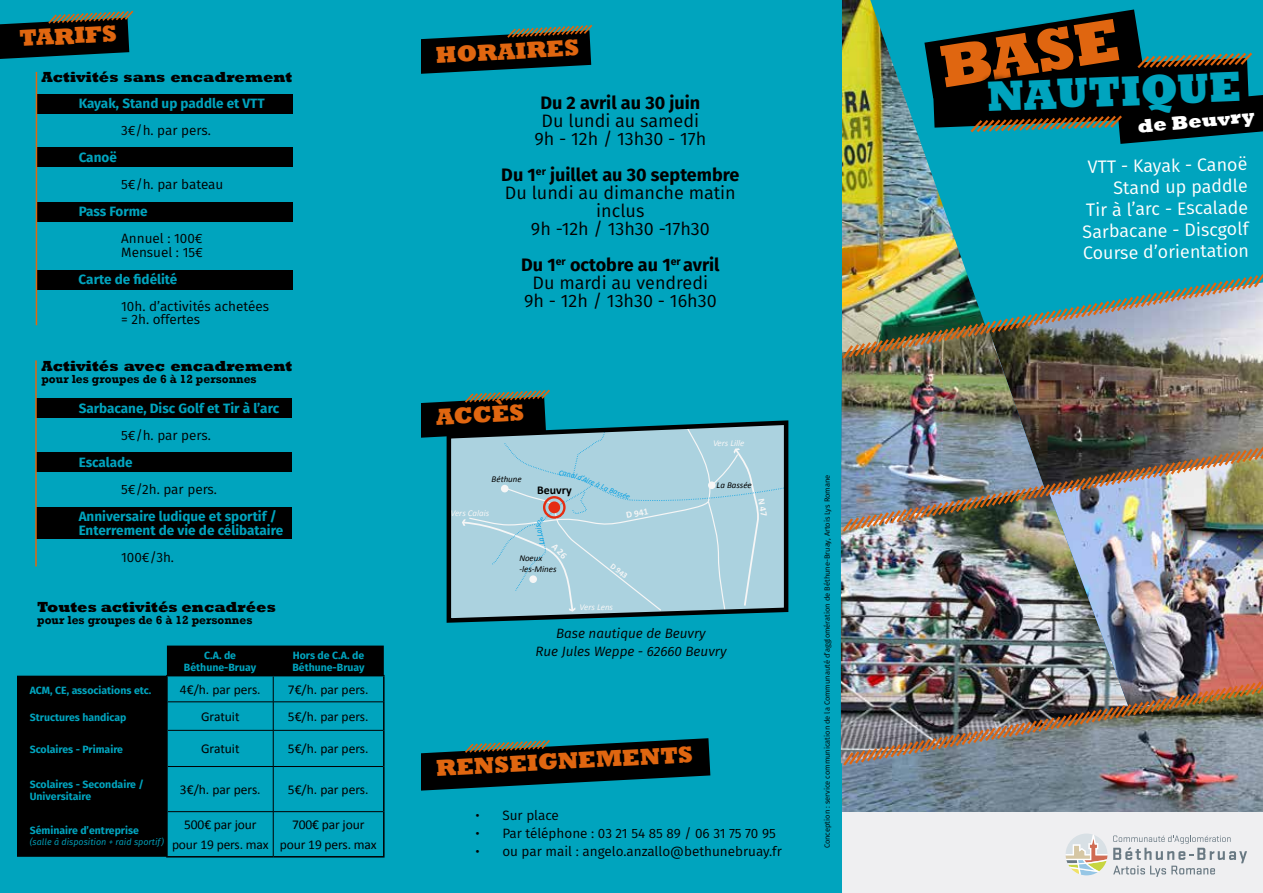
<style>
.page{position:relative;width:1263px;height:893px;background:#00a4be}
.page>*{position:absolute;margin:0;border:0;box-sizing:border-box;transform-origin:0 0}
.t1{font:800 61.05px "Rockwell";color:#e06610}
.t2{font:800 43.5px "Rockwell";color:#00a4be}
.t3{font:800 23.7px "Rockwell";color:#e06610}
.t4{font:800 19.5px "Rockwell";color:#fff}
.t5{font:18px/18px "Fira Sans";color:#000;text-align:center}
.t6{font:18px/21.6px "Fira Sans";color:#fff;text-align:right}
.t7{font:700 18px "Fira Sans";color:#000}
.t8{font:800 15px "Rockwell";color:#000}
.t9{font:13.5px/13.5px "Fira Sans";color:#000}
.t10{font:700 13.5px/13.5px "Fira Sans";color:#00a4be}
.t11{font:13.5px/19.2px "Calibri";letter-spacing:-.01em;color:#000;text-align:center}
.t12{font:italic 13.5px/18px "Fira Sans";color:#000;text-align:center}
.t13{font:700 12px "Rockwell";color:#000}
.t14{font:700 11.85px "Calibri";color:#000}
.t15{font:700 10.5px/12.6px "Fira Sans";color:#00a4be}
.t16{font:700 9.45px "Calibri";color:#f6f6f6}
.t17{font:italic 9px "Fira Sans";color:#00a4be}
.t18{font:italic 8.85px/10.6px "Calibri";color:#000}
.t19{font:italic 8.85px "Calibri";color:#f6f6f6}
.t20{font:700 8.1px "Calibri";color:#f6f6f6}
.t21{font:italic 7.8px "Calibri";color:#009fe3}
.t22{font:7.5px "Fira Sans";color:#000}
.s1{color:#e16710}
.s2{font-weight:700}
</style>
<div class="page">
<img style="left:842px;top:0;width:28px;height:272px">
<img style="left:870px;top:0;width:96px;height:272px">
<svg style="left:924px;top:9px;width:339px;height:135px"></svg>
<img style="left:842px;top:768px;width:421px;height:44px">
<img style="left:841px;top:534px;width:208px;height:144px">
<img style="left:1049px;top:534px;width:214px;height:144px">
<img style="left:840px;top:272px;width:423px;height:262px">
<svg style="left:0;top:10px;width:134px;height:49px"></svg>
<svg style="left:421px;top:24px;width:172px;height:50px"></svg>
<svg style="left:446px;top:420px;width:343px;height:203px"></svg>
<svg style="left:421px;top:738px;width:289px;height:53px"></svg>
<svg style="left:17px;top:646px;width:367px;height:211px"></svg>
<hr style="left:166px;top:675px;width:107px;height:1px;background:#000">
<hr style="left:166px;top:676px;width:2px;height:26px;background:#000">
<hr style="left:273px;top:675px;width:112px;height:1px;background:#000">
<hr style="left:383px;top:676px;width:2px;height:26px;background:#000">
<hr style="left:166px;top:702px;width:2px;height:28px;background:#000">
<hr style="left:383px;top:702px;width:2px;height:28px;background:#000">
<hr style="left:166px;top:730px;width:2px;height:36px;background:#000">
<hr style="left:383px;top:730px;width:2px;height:36px;background:#000">
<hr style="left:166px;top:766px;width:2px;height:46px;background:#000">
<hr style="left:383px;top:766px;width:2px;height:46px;background:#000">
<hr style="left:166px;top:812px;width:2px;height:44px;background:#000">
<hr style="left:383px;top:812px;width:2px;height:44px;background:#000">
<hr style="left:166px;top:856px;width:107px;height:1px;background:#000">
<hr style="left:273px;top:856px;width:112px;height:1px;background:#000">
<hr style="left:168px;top:702px;width:105px;height:1px;background:#000">
<hr style="left:273px;top:702px;width:110px;height:1px;background:#000">
<svg style="left:273px;top:676px;width:1px;height:54px"></svg>
<hr style="left:168px;top:730px;width:105px;height:1px;background:#000">
<hr style="left:273px;top:730px;width:110px;height:1px;background:#000">
<hr style="left:273px;top:731px;width:1px;height:35px;background:#000">
<hr style="left:168px;top:766px;width:105px;height:1px;background:#000">
<hr style="left:273px;top:766px;width:110px;height:1px;background:#000">
<hr style="left:273px;top:767px;width:1px;height:44px;background:#000">
<hr style="left:168px;top:811px;width:105px;height:1px;background:#000">
<hr style="left:273px;top:811px;width:110px;height:1px;background:#000">
<hr style="left:273px;top:812px;width:1px;height:44px;background:#000">
<div style="left:842px;top:812px;width:421px;height:81px;background:#efeff1"></div>
<svg style="left:1113px;top:835px;width:134px;height:42px"></svg>
<svg style="left:1065px;top:833px;width:42px;height:42px"></svg>
<img style="left:841px;top:678px;width:422px;height:90px">
<div style="left:37px;top:148px;width:255px;height:19px;background:#000"></div>
<div style="left:37px;top:202px;width:255px;height:19px;background:#000"></div>
<div style="left:37px;top:271px;width:255px;height:19px;background:#000"></div>
<div style="left:37px;top:95px;width:255px;height:19px;background:#000"></div>
<div style="left:36px;top:453px;width:255px;height:19px;background:#000"></div>
<div style="left:36px;top:507px;width:255px;height:32px;background:#000"></div>
<div style="left:36px;top:399px;width:255px;height:19px;background:#000"></div>
<hr style="left:36px;top:72px;width:1px;height:253px;background:#e16710">
<hr style="left:35px;top:360px;width:2px;height:206px;background:#e16710">
<svg style="left:421px;top:389px;width:365px;height:223px"></svg>
<h3 class="t3" style="left:19px;top:25px;width:99px;rotate:-3deg">T<span class="s1">AR</span>IFS</h3>
<p class="t8" style="left:41px;top:69px;width:252px">Activités sans encadrement</p>
<p class="t10" style="left:79px;top:96px;width:188px">Kayak, Stand up paddle et VTT</p>
<p class="t9" style="left:121px;top:124px;width:91px">3€/h. par pers.</p>
<p class="t10" style="left:79px;top:150px;width:40px">Canoë</p>
<p class="t9" style="left:121px;top:178px;width:104px">5€/h. par bateau</p>
<p class="t10" style="left:79px;top:204px;width:71px">Pass Forme</p>
<p class="t9" style="left:121px;top:232px;width:83px">Annuel : 100€<br>Mensuel : 15€</p>
<p class="t10" style="left:79px;top:271px;width:100px">Carte de fidélité</p>
<p class="t9" style="left:121px;top:299px;width:149px">10h. d’activités achetées = 2h. offertes</p>
<p class="t8" style="left:41px;top:357px;width:252px">Activités avec encadrement</p>
<p class="t13" style="left:41px;top:371px;width:217px">pour les groupes de 6 à 12 personnes</p>
<p class="t10" style="left:79px;top:401px;width:202px">Sarbacane, Disc Golf et Tir à l’arc</p>
<p class="t9" style="left:121px;top:429px;width:91px">5€/h. par pers.</p>
<p class="t10" style="left:79px;top:455px;width:56px">Escalade</p>
<p class="t9" style="left:121px;top:483px;width:97px">5€/2h. par pers.</p>
<p class="t10" style="left:79px;top:509px;width:206px">Anniversaire ludique et sportif /<br>Enterrement de vie de célibataire</p>
<p class="t9" style="left:121px;top:550px;width:54px">100€/3h.</p>
<p class="t8" style="left:37px;top:598px;width:240px">Toutes activités encadrées</p>
<p class="t13" style="left:37px;top:613px;width:217px">pour les groupes de 6 à 12 personnes</p>
<p class="t15" style="left:184px;top:648px;width:74px;text-align:center">C.A. de<br>Béthune-Bruay</p>
<p class="t15" style="left:292px;top:648px;width:74px">Hors de C.A. de<br>Béthune-Bruay</p>
<p class="t15" style="left:30px;top:683px;width:123px">ACM, CE, associations etc.</p>
<p class="t11" style="left:180px;top:680px;width:82px">4€/h. par pers.</p>
<p class="t11" style="left:288px;top:680px;width:82px">7€/h. par pers.</p>
<p class="t15" style="left:30px;top:710px;width:98px">Structures handicap</p>
<p class="t11" style="left:201px;top:707px;width:40px">Gratuit</p>
<p class="t11" style="left:288px;top:707px;width:82px">5€/h. par pers.</p>
<p class="t15" style="left:30px;top:743px;width:95px">Scolaires - Primaire</p>
<p class="t11" style="left:201px;top:739px;width:40px">Gratuit</p>
<p class="t11" style="left:288px;top:739px;width:82px">5€/h. par pers.</p>
<p class="t15" style="left:30px;top:777px;width:116px">Scolaires - Secondaire /<br>Universitaire</p>
<p class="t11" style="left:180px;top:780px;width:82px">3€/h. par pers.</p>
<p class="t11" style="left:288px;top:780px;width:82px">5€/h. par pers.</p>
<p class="t15" style="left:30px;top:823px;width:111px">Séminaire d’entreprise</p>
<p class="t17" style="left:30px;top:835px;width:136px">(salle à disposition + raid sportif)</p>
<p class="t11" style="left:172px;top:815px;width:98px">500€ par jour pour 19 pers. max</p>
<p class="t11" style="left:280px;top:815px;width:98px">700€ par jour pour 19 pers. max</p>
<h3 class="t3" style="left:435px;top:41px;width:145px;rotate:-3deg">HORAIRES</h3>
<h3 class="t7" style="left:540px;top:88px;width:161px">Du 2 avril au 30 juin</h3>
<h3 class="t5" style="left:534px;top:111px;width:174px">Du lundi au samedi<br>9h - 12h / 13h30 - 17h</h3>
<h3 class="t5" style="left:501px;top:165px;width:240px"><span class="s2">Du 1</span><sup>er</sup> <span class="s2">juillet au 30 septembre<br></span>Du lundi au dimanche matin inclus<br>9h -12h / 13h30 -17h30</h3>
<h3 class="t5" style="left:521px;top:255px;width:200px"><span class="s2">Du 1</span><sup>er</sup> <span class="s2">octobre au 1</span><sup>er</sup> <span class="s2">avril<br></span>Du mardi au vendredi<br>9h - 12h / 13h30 - 16h30</h3>
<h3 class="t3" style="left:435px;top:404px;width:90px;rotate:-3deg">ACCÈS</h3>
<p class="t18" style="left:492px;top:474px;width:32px">Béthune</p>
<p class="t19" style="left:450px;top:507px;width:40px">Vers Calais</p>
<p class="t21" style="left:577px;top:470px;width:16px;rotate:21deg">l d’Ai</p>
<p class="t21" style="left:591px;top:476px;width:23px;rotate:23deg">re à La</p>
<p class="t14" style="left:537px;top:483px;width:36px">Beuvry</p>
<p class="t21" style="left:612px;top:484px;width:23px;rotate:22deg">Bassée</p>
<p class="t21" style="left:537px;top:546px;width:22px;rotate:-103deg">La Lois</p>
<p class="t16" style="left:625px;top:509px;width:24px;rotate:-11deg">D 941</p>
<p class="t18" style="left:519px;top:552px;width:39px">Noeux -les-Mines</p>
<p class="t20" style="left:615px;top:561px;width:21px;rotate:38deg">D 943</p>
<p class="t19" style="left:580px;top:601px;width:35px">Vers Lens</p>
<p class="t19" style="left:713px;top:437px;width:33px">Vers Lille</p>
<p class="t18" style="left:717px;top:479px;width:37px">La Bassée</p>
<p class="t12" style="left:535px;top:624px;width:193px">Base nautique de Beuvry<br>Rue Jules Weppe - 62660 Beuvry</p>
<h3 class="t3" style="left:435px;top:754px;width:259px;rotate:-3deg">RENSEIGNEMENTS</h3>
<p class="t9" style="left:475px;top:808px;width:85px">• Sur place</p>
<p class="t9" style="left:475px;top:826px;width:302px">• Par téléphone : 03 21 54 85 89 / 06 31 75 70 95</p>
<p class="t9" style="left:475px;top:844px;width:308px">• ou par mail : angelo.anzallo@bethunebruay.fr</p>
<p class="t22" style="left:822px;top:848px;width:375px;rotate:-90deg">Conception : service communication de la Communauté d’agglomération de Béthune-Bruay, Artois Lys Romane</p>
<h1 class="t1" style="left:935px;top:33px;width:183px;rotate:-9deg">BASE</h1>
<h2 class="t2" style="left:986px;top:71px;width:256px;rotate:-2deg">NAUTIQUE</h2>
<h3 class="t4" style="left:1137px;top:115px;width:119px;rotate:-5deg">de Beuvry</h3>
<h3 class="t6" style="left:1081px;top:156px;width:168px;rotate:-1deg">VTT - Kayak - Canoë<br>Stand up paddle<br>Tir à l’arc - Escalade<br>Sarbacane - Discgolf<br>Course d’orientation</h3>
</div>
